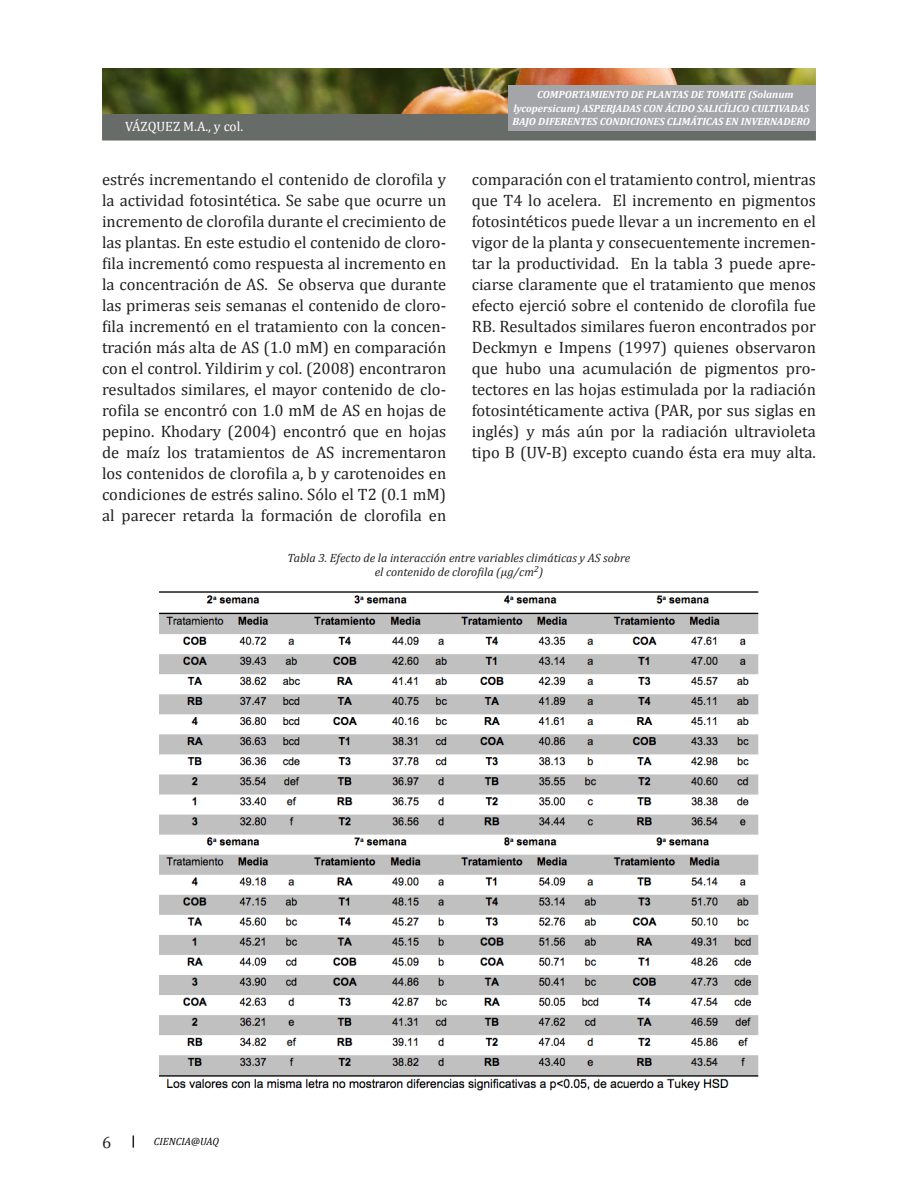
<style>
.page{position:relative;width:918px;height:1188px;background:#fff}
.page>*{position:absolute;margin:0;border:0;box-sizing:border-box;transform-origin:0 0}
.estilo_principal{font:16.5px/21px "Cambria";color:#231f20;text-align:justify}
.t1{font:13.5px "Cambria";color:#fff}
.figuras{font:italic 12px/14.4px "Cambria";color:#231f20;text-align:center}
.estilo_principal-2{font:italic 700 10.5px/13.5px "Cambria";color:#fff}
.t2{font:italic 10.5px "Cambria";color:#050503}
</style>
<div class="page">
<svg style="left:133px;top:1135px;width:1px;height:13px"></svg>
<div style="left:102px;top:114px;width:714px;height:27px;background:#686c69"></div>
<img style="left:102px;top:68px;width:714px;height:46px">
<div style="left:508px;top:85px;width:308px;height:46px;background:#a4a5a9"></div>
<img style="left:159px;top:591px;width:600px;height:500px">
<p class="t1" style="left:125px;top:118px;width:120px">VÁZQUEZ M.A., y col.</p>
<p class="estilo_principal-2" style="left:512px;top:88px;width:299px;text-indent:25px">COMPORTAMIENTO DE PLANTAS DE TOMATE (Solanum lycopersicum) ASPERJADAS CON ÁCIDO SALICÍLICO CULTIVADAS<br>BAJO DIFERENTES CONDICIONES CLIMÁTICAS EN INVERNADERO</p>
<p class="estilo_principal" style="left:102px;top:169px;width:346px">estrés incrementando el contenido de clorofila y la actividad fotosintética. Se sabe que ocurre un incremento de clorofila durante el crecimiento de las plantas. En este estudio el contenido de cloro&shy;fila incrementó como respuesta al incremento en la concentración de AS. Se observa que durante las primeras seis semanas el contenido de cloro&shy;fila incrementó en el tratamiento con la concen&shy;tración más alta de AS (1.0 mM) en comparación con el control. Yildirim y col. (2008) encontraron resultados similares, el mayor contenido de clo&shy;rofila se encontró con 1.0 mM de AS en hojas de pepino. Khodary (2004) encontró que en hojas de maíz los tratamientos de AS incrementaron los contenidos de clorofila a, b y carotenoides en condiciones de estrés salino. Sólo el T2 (0.1 mM) al parecer retarda la formación de clorofila en</p>
<p class="estilo_principal" style="left:472px;top:169px;width:346px">comparación con el tratamiento control, mientras que T4 lo acelera. El incremento en pigmentos fotosintéticos puede llevar a un incremento en el vigor de la planta y consecuentemente incremen&shy;tar la productividad. En la tabla 3 puede apre&shy;ciarse claramente que el tratamiento que menos efecto ejerció sobre el contenido de clorofila fue RB. Resultados similares fueron encontrados por Deckmyn e Impens (1997) quienes observaron que hubo una acumulación de pigmentos pro&shy;tectores en las hojas estimulada por la radiación fotosintéticamente activa (PAR, por sus siglas en inglés) y más aún por la radiación ultravioleta tipo B (UV-B) excepto cuando ésta era muy alta.</p>
<p class="figuras" style="left:288px;top:550px;width:344px">Tabla 3. Efecto de la interacción entre variables climáticas y AS sobre el contenido de clorofila (µg/cm<sup>2</sup>)</p>
<p class="estilo_principal" style="left:102px;top:1131px;width:11px">6</p>
<p class="t2" style="left:154px;top:1134px;width:67px">CIENCIA@UAQ</p>
</div>
